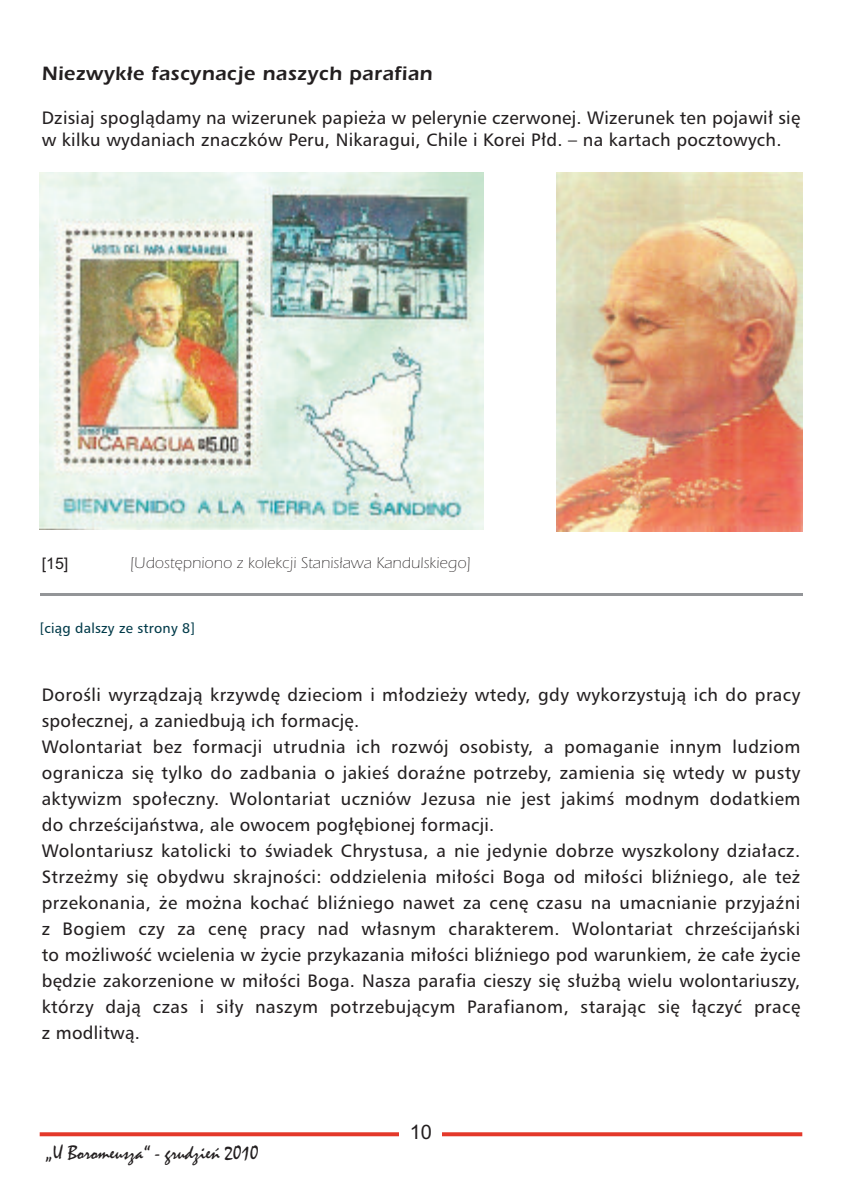
<style>
.page{position:relative;width:842px;height:1191px;background:#fff}
.page>*{position:absolute;margin:0;border:0;box-sizing:border-box;transform-origin:0 0}
.t1{font:20px "ITC Eras LT Pl Demi";letter-spacing:.025em;color:#231f20}
.t2{font:20px "Mistral";color:#231f20}
.t3{font:20px "Arial";color:#231f20}
.t4{font:18px/26px "Humnst 777 EU";letter-spacing:.025em;color:#231f20}
.t5{font:300 16px "ITC Eras LT Pl";letter-spacing:.015em;color:#231f20}
.t6{font:16px "Arial";color:#231f20}
.t7{font:14px "Humnst 777 EU";letter-spacing:.015em;color:#003a49}
</style>
<div class="page">
<svg style="left:40px;top:1132px;width:762px;height:4px;background:#e54639"></svg>
<div style="left:400px;top:1118px;width:42px;height:31px;background:#fff"></div>
<img style="left:40px;top:172px;width:443px;height:357px">
<img style="left:556px;top:172px;width:246px;height:359px">
<hr style="left:40px;top:593px;width:762px;height:2px;background:#939598">
<p class="t1" style="left:42px;top:62px;width:392px">Niezwykłe fascynacje naszych parafian</p>
<p class="t4" style="left:42px;top:107px;width:760px;line-height:22px">Dzisiaj spoglądamy na wizerunek papieża w pelerynie czerwonej. Wizerunek ten pojawił się w kilku wydaniach znaczków Peru, Nikaragui, Chile i Korei Płd. – na kartach pocztowych.</p>
<p class="t6" style="left:42px;top:554px;width:28px">[15]</p>
<p class="t5" style="left:130px;top:554px;width:343px">[Udostępniono z kolekcji Stanisława Kandulskiego]</p>
<p class="t7" style="left:40px;top:619px;width:157px">[ciąg dalszy ze strony 8]</p>
<p class="t4" style="left:42px;top:682px;width:760px">Dorośli wyrządzają krzywdę dzieciom i młodzieży wtedy, gdy wykorzystują ich do pracy społecznej, a zaniedbują ich formację.<br>Wolontariat bez formacji utrudnia ich rozwój osobisty, a pomaganie innym ludziom ogranicza się tylko do zadbania o jakieś doraźne potrzeby, zamienia się wtedy w pusty aktywizm społeczny. Wolontariat uczniów Jezusa nie jest jakimś modnym dodatkiem do chrześcijaństwa, ale owocem pogłębionej formacji.<br>Wolontariusz katolicki to świadek Chrystusa, a nie jedynie dobrze wyszkolony działacz.<br>Strzeżmy się obydwu skrajności: oddzielenia miłości Boga od miłości bliźniego, ale też przekonania, że można kochać bliźniego nawet za cenę czasu na umacnianie przyjaźni z Bogiem czy za cenę pracy nad własnym charakterem. Wolontariat chrześcijański to możliwość wcielenia w życie przykazania miłości bliźniego pod warunkiem, że całe życie będzie zakorzenione w miłości Boga. Nasza parafia cieszy się służbą wielu wolontariuszy, którzy dają czas i siły naszym potrzebującym Parafianom, starając się łączyć pracę z modlitwą.</p>
<p class="t2" style="left:46px;top:1140px;width:214px">„U Boromeusza“ - grudzień 2010</p>
<p class="t3" style="left:410px;top:1120px;width:24px">10</p>
</div>
